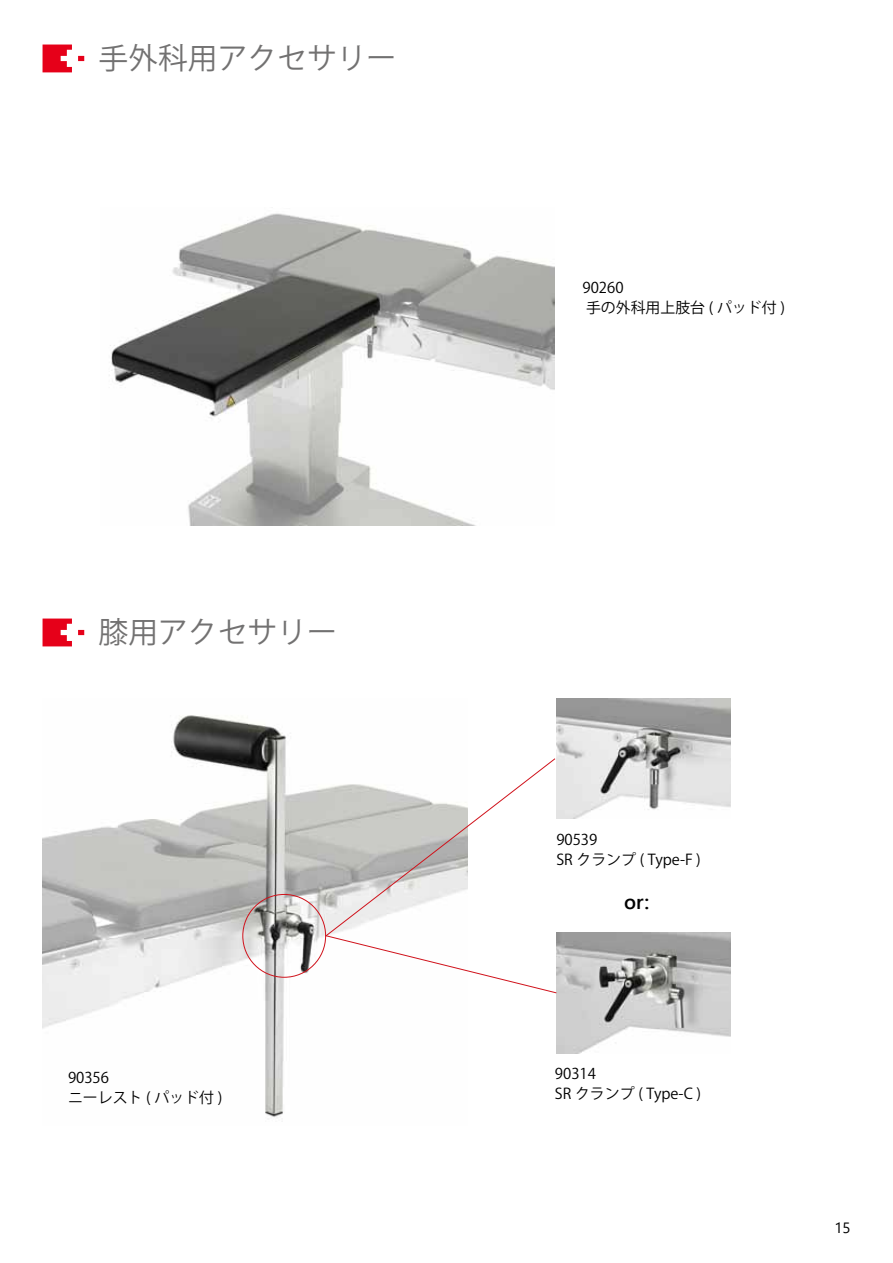
<style>
.page{position:relative;width:893px;height:1263px;background:#fff}
.page>*{position:absolute;margin:0;border:0;box-sizing:border-box;transform-origin:0 0}
.t1{font:29.7px "Koz Go Pro";color:#727171}
.t2{font:600 20.25px "Segoe UI";color:#000}
.t3{font:14.85px/20.2px "Koz Go Pro";color:#000}
.t4{font:14.85px "Segoe UI";color:#000}
</style>
<div class="page">
<img style="left:109px;top:213px;width:446px;height:313px">
<img style="left:43px;top:715px;width:282px;height:402px">
<img style="left:556px;top:698px;width:174px;height:121px">
<img style="left:556px;top:932px;width:174px;height:121px">
<svg style="left:325px;top:757px;width:232px;height:237px"></svg>
<svg style="left:78px;top:56px;width:6px;height:5px"></svg>
<svg style="left:43px;top:45px;width:29px;height:27px"></svg>
<svg style="left:78px;top:630px;width:6px;height:5px"></svg>
<svg style="left:43px;top:618px;width:29px;height:28px"></svg>
<h1 class="t1" style="left:99px;top:39px;width:299px">手外科用アクセサリー</h1>
<h1 class="t1" style="left:99px;top:613px;width:240px">膝用アクセサリー</h1>
<p class="t3" style="left:68px;top:1068px;width:156px">90356<br>ニーレスト ( パッド付 )</p>
<p class="t3" style="left:583px;top:278px;width:204px">90260<br>手の外科用上肢台 ( パッド付 )</p>
<p class="t3" style="left:556px;top:830px;width:146px">90539<br>SR クランプ ( Type-F )</p>
<h2 class="t2" style="left:624px;top:882px;width:27px">or:</h2>
<p class="t3" style="left:555px;top:1064px;width:148px">90314<br>SR クランプ ( Type-C )</p>
<p class="t4" style="left:834px;top:1214px;width:18px">15</p>
</div>
